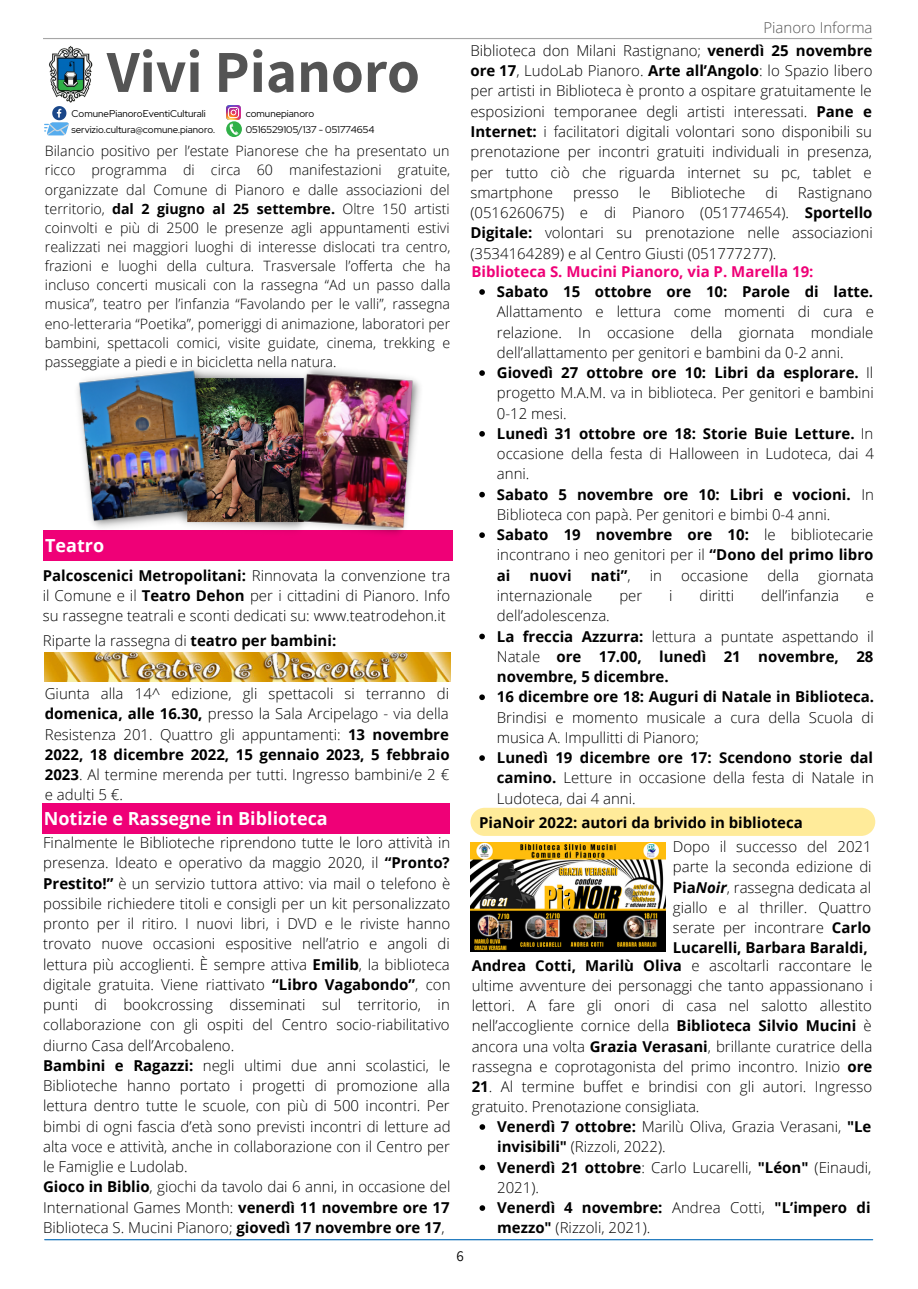
<style>
.page{position:relative;width:918px;height:1289px;background:#fff}
.page>*{position:absolute;margin:0;border:0;box-sizing:border-box;transform-origin:0 0}
.t1{font:700 59.55px "Assistant";color:#545454}
.t2{font:700 18px "Open Sans";color:#fff}
.t3{font:300 15px/20.2px "Open Sans";color:#000;text-align:justify}
.t4{font:700 15px/20.2px "Open Sans";color:#000}
.t5{font:700 15px "Open Sans";color:#ef0077}
.t6{font:300 15px "Open Sans";color:#545454}
.t7{font:15px "Assistant";color:#000}
.t8{font:300 14.25px/19.2px "Open Sans";color:#000;text-align:justify}
.t9{font:9.75px "Red Hat Display";color:#000}
.s1{font-weight:700}
.s2{font-weight:300}
.s3{font-weight:700;font-style:italic}
</style>
<div class="page">
<hr style="left:43px;top:38px;width:829px;height:1px;background:#a6a6a6">
<hr style="left:45px;top:1238px;width:828px;height:1px;background:#0067b5">
<img style="left:49px;top:46px;width:44px;height:57px">
<div style="left:43px;top:530px;width:409px;height:30px;background:#ef0077"></div>
<img style="left:225px;top:371px;width:58px;height:159px">
<img style="left:77px;top:368px;width:148px;height:160px">
<img style="left:283px;top:367px;width:137px;height:167px">
<img style="left:45px;top:652px;width:406px;height:29px">
<div style="left:42px;top:803px;width:408px;height:30px;background:#ef0077"></div>
<img style="left:470px;top:842px;width:195px;height:109px">
<svg style="left:479px;top:289px;width:6px;height:6px"></svg>
<svg style="left:479px;top:370px;width:6px;height:6px"></svg>
<svg style="left:479px;top:431px;width:6px;height:5px"></svg>
<svg style="left:479px;top:491px;width:6px;height:6px"></svg>
<svg style="left:479px;top:532px;width:6px;height:6px"></svg>
<svg style="left:479px;top:633px;width:6px;height:6px"></svg>
<svg style="left:479px;top:694px;width:6px;height:6px"></svg>
<svg style="left:479px;top:755px;width:6px;height:5px"></svg>
<div style="left:471px;top:807px;width:404px;height:28px;background:#ffeb9a"></div>
<svg style="left:480px;top:1124px;width:5px;height:5px"></svg>
<svg style="left:480px;top:1164px;width:5px;height:6px"></svg>
<svg style="left:480px;top:1205px;width:5px;height:5px"></svg>
<img style="left:227px;top:105px;width:14px;height:14px">
<svg style="left:44px;top:106px;width:25px;height:29px"></svg>
<svg style="left:226px;top:121px;width:16px;height:16px"></svg>
<svg style="left:230px;top:123px;width:8px;height:12px"></svg>
<h1 class="t1" style="left:107px;top:31px;width:315px">Vivi Pianoro</h1>
<p class="t9" style="left:72px;top:107px;width:136px">ComunePianoroEventiCulturali</p>
<p class="t9" style="left:246px;top:107px;width:70px">comunepianoro</p>
<p class="t9" style="left:71px;top:123px;width:145px">servizio.cultura@comune.pianoro.</p>
<p class="t9" style="left:246px;top:123px;width:130px">0516529105/137 - 051774654</p>
<p class="t8" style="left:45px;top:141px;width:407px">Bilancio positivo per l’estate Pianorese che ha presentato un ricco programma di circa 60 manifestazioni gratuite, organizzate dal Comune di Pianoro e dalle associazioni del territorio, <span class="s1">dal 2 giugno al 25 settembre.</span> Oltre 150 artisti coinvolti e più di 2500 le presenze agli appuntamenti estivi realizzati nei maggiori luoghi di interesse dislocati tra centro, frazioni e luoghi della cultura. Trasversale l’offerta che ha incluso concerti musicali con la rassegna “Ad un passo dalla musica”, teatro per l’infanzia “Favolando per le valli”, rassegna eno-letteraria “Poetika”, pomeriggi di animazione, laboratori per bambini, spettacoli comici, visite guidate, cinema, trekking e passeggiate a piedi e in bicicletta nella natura.</p>
<p class="t2" style="left:45px;top:533px;width:61px">Teatro</p>
<p class="t3" style="left:43px;top:564px;width:409px"><span class="s1">Palcoscenici Metropolitani:</span> Rinnovata la convenzione tra il Comune e il <span class="s1">Teatro Dehon</span> per i cittadini di Pianoro. Info su rassegne teatrali e sconti dedicati su: www.teatrodehon.it</p>
<p class="t3" style="left:43px;top:630px;width:295px">Riparte la rassegna di <span class="s1">teatro per bambini:</span></p>
<p class="t3" style="left:45px;top:683px;width:406px">Giunta alla 14^ edizione, gli spettacoli si terranno di <span class="s1">domenica, alle 16.30,</span> presso la Sala Arcipelago - via della Resistenza 201. Quattro gli appuntamenti: <span class="s1">13 novembre 2022, 18 dicembre 2022, 15 gennaio 2023, 5 febbraio 2023</span>. Al termine merenda per tutti. Ingresso bambini/e 2 € e adulti 5 €.</p>
<p class="t3" style="left:43px;top:831px;width:409px;text-align:left">Finalmente le Biblioteche riprendono tutte le loro attività in presenza. Ideato e operativo da maggio 2020, il <span class="s1">“Pronto?<br>Prestito!”</span> è un servizio tuttora attivo: via mail o telefono è possibile richiedere titoli e consigli per un kit personalizzato pronto per il ritiro. I nuovi libri, i DVD e le riviste hanno trovato nuove occasioni espositive nell’atrio e angoli di lettura più accoglienti. È sempre attiva <span class="s1">Emilib</span>, la biblioteca digitale gratuita. Viene riattivato <span class="s1">“Libro Vagabondo”</span>, con punti di bookcrossing disseminati sul territorio, in collaborazione con gli ospiti del Centro socio-riabilitativo diurno Casa dell’Arcobaleno.<br><span class="s1">Bambini e Ragazzi:</span> negli ultimi due anni scolastici, le Biblioteche hanno portato i progetti di promozione alla lettura dentro tutte le scuole, con più di 500 incontri. Per bimbi di ogni fascia d’età sono previsti incontri di letture ad alta voce e attività, anche in collaborazione con il Centro per le Famiglie e Ludolab.<br><span class="s1">Gioco in Biblio</span>, giochi da tavolo dai 6 anni, in occasione del International Games Month: <span class="s1">venerdì 11 novembre ore 17<br></span>Biblioteca S. Mucini Pianoro; <span class="s1">giovedì 17 novembre ore 17</span>,</p>
<p class="t2" style="left:44px;top:805px;width:286px">Notizie e Rassegne in Biblioteca</p>
<p class="t6" style="left:763px;top:17px;width:111px">Pianoro Informa</p>
<p class="t3" style="left:470px;top:40px;width:404px">Biblioteca don Milani Rastignano; <span class="s1">venerdì 25 novembre ore 17</span>, LudoLab Pianoro. <span class="s1">Arte all’Angolo</span>: lo Spazio libero per artisti in Biblioteca è pronto a ospitare gratuitamente le esposizioni temporanee degli artisti interessati. <span class="s1">Pane e Internet:</span> i facilitatori digitali volontari sono disponibili su prenotazione per incontri gratuiti individuali in presenza, per tutto ciò che riguarda internet su pc, tablet e smartphone</p>
<p class="t3" style="left:573px;top:182px;width:47px">presso</p>
<p class="t3" style="left:639px;top:182px;width:13px">le</p>
<p class="t3" style="left:671px;top:182px;width:76px">Biblioteche</p>
<p class="t3" style="left:766px;top:182px;width:14px">di</p>
<p class="t3" style="left:470px;top:182px;width:404px;text-indent:328px">Rastignano (0516260675) e di Pianoro (051774654). <span class="s1">Sportello Digitale:</span> volontari su prenotazione nelle associazioni (3534164289) e al Centro Giusti (051777277).</p>
<p class="t4" style="left:497px;top:281px;width:378px">Sabato 15 ottobre ore 10: Parole di latte.</p>
<p class="t3" style="left:497px;top:301px;width:379px;text-align:left">Allattamento e lettura come momenti di cura e relazione. In occasione della giornata mondiale dell’allattamento per genitori e bambini da 0-2 anni.<br><span class="s1">Giovedì 27 ottobre ore 10: Libri da esplorare.</span> Il progetto M.A.M. va in biblioteca. Per genitori e bambini 0-12 mesi.<br><span class="s1">Lunedì 31 ottobre ore 18: Storie Buie Letture.</span> In occasione della festa di Halloween in Ludoteca, dai 4 anni.<br><span class="s1">Sabato 5 novembre ore 10: Libri e vocioni.</span> In Biblioteca con papà. Per genitori e bimbi 0-4 anni.<br><span class="s1">Sabato 19 novembre ore 10:</span> le bibliotecarie incontrano i neo genitori per il <span class="s1">“Dono del primo libro ai</span></p>
<p class="t5" style="left:471px;top:261px;width:344px">Biblioteca S. Mucini Pianoro, via P. Marella 19:</p>
<p class="t4" style="left:530px;top:564px;width:44px">nuovi</p>
<p class="t4" style="left:591px;top:564px;width:41px">nati”<span class="s2">,</span></p>
<p class="t3" style="left:650px;top:564px;width:14px">in</p>
<p class="t3" style="left:681px;top:564px;width:69px">occasione</p>
<p class="t3" style="left:767px;top:564px;width:33px">della</p>
<p class="t3" style="left:818px;top:564px;width:57px">giornata</p>
<p class="t3" style="left:497px;top:585px;width:97px">internazionale</p>
<p class="t3" style="left:619px;top:585px;width:24px">per</p>
<p class="t3" style="left:669px;top:585px;width:5px">i</p>
<p class="t3" style="left:699px;top:585px;width:36px">diritti</p>
<p class="t3" style="left:761px;top:585px;width:79px">dell’infanzia</p>
<p class="t3" style="left:866px;top:585px;width:10px">e</p>
<p class="t4" style="left:497px;top:605px;width:379px"><span class="s2">dell’adolescenza.<br></span>La freccia Azzurra: <span class="s2">lettura a puntate aspettando il Natale</span> ore 17.00, lunedì 21 novembre, 28 novembre, 5 dicembre.<br>16 dicembre ore 18: Auguri di Natale in Biblioteca.</p>
<p class="t3" style="left:497px;top:706px;width:378px">Brindisi e momento musicale a cura della Scuola di musica A. Impullitti di Pianoro;</p>
<p class="t3" style="left:497px;top:747px;width:379px"><span class="s1">Lunedì 19 dicembre ore 17: Scendono storie dal camino.</span> Letture in occasione della festa di Natale in Ludoteca, dai 4 anni.</p>
<p class="t4" style="left:479px;top:811px;width:325px">PiaNoir 2022: autori da brivido in biblioteca</p>
<p class="t3" style="left:673px;top:835px;width:200px">Dopo il successo del 2021 parte la seconda edizione di <span class="s1">Pia</span><span class="s3">Noir</span>, rassegna dedicata al giallo e al thriller. Quattro serate per incontrare <span class="s1">Carlo Lucarelli, Barbara Baraldi,</span></p>
<p class="t3" style="left:472px;top:954px;width:403px"><span class="s1">Andrea Cotti, Marilù Oliva</span> e ascoltarli raccontare le ultime avventure dei personaggi che tanto appassionano i lettori. A fare gli onori di casa nel salotto allestito nell’accogliente cornice della <span class="s1">Biblioteca Silvio Mucini</span> è ancora una volta <span class="s1">Grazia Verasani</span>, brillante curatrice della rassegna e coprotagonista del primo incontro. Inizio <span class="s1">ore</span></p>
<p class="t3" style="left:472px;top:1075px;width:402px"><span class="s1">21</span>. Al termine buffet e brindisi con gli autori. Ingresso gratuito. Prenotazione consigliata.</p>
<p class="t3" style="left:497px;top:1115px;width:376px;text-align:left"><span class="s1">Venerdì 7 ottobre:</span> Marilù Oliva, Grazia Verasani, <span class="s1">"Le invisibili"</span> (Rizzoli, 2022).<br><span class="s1">Venerdì 21 ottobre</span>: Carlo Lucarelli, <span class="s1">"Léon"</span> (Einaudi, 2021).<br><span class="s1">Venerdì 4 novembre:</span> Andrea Cotti, <span class="s1">"L’impero di mezzo"</span> (Rizzoli, 2021).</p>
<p class="t7" style="left:457px;top:1245px;width:9px">6</p>
</div>
